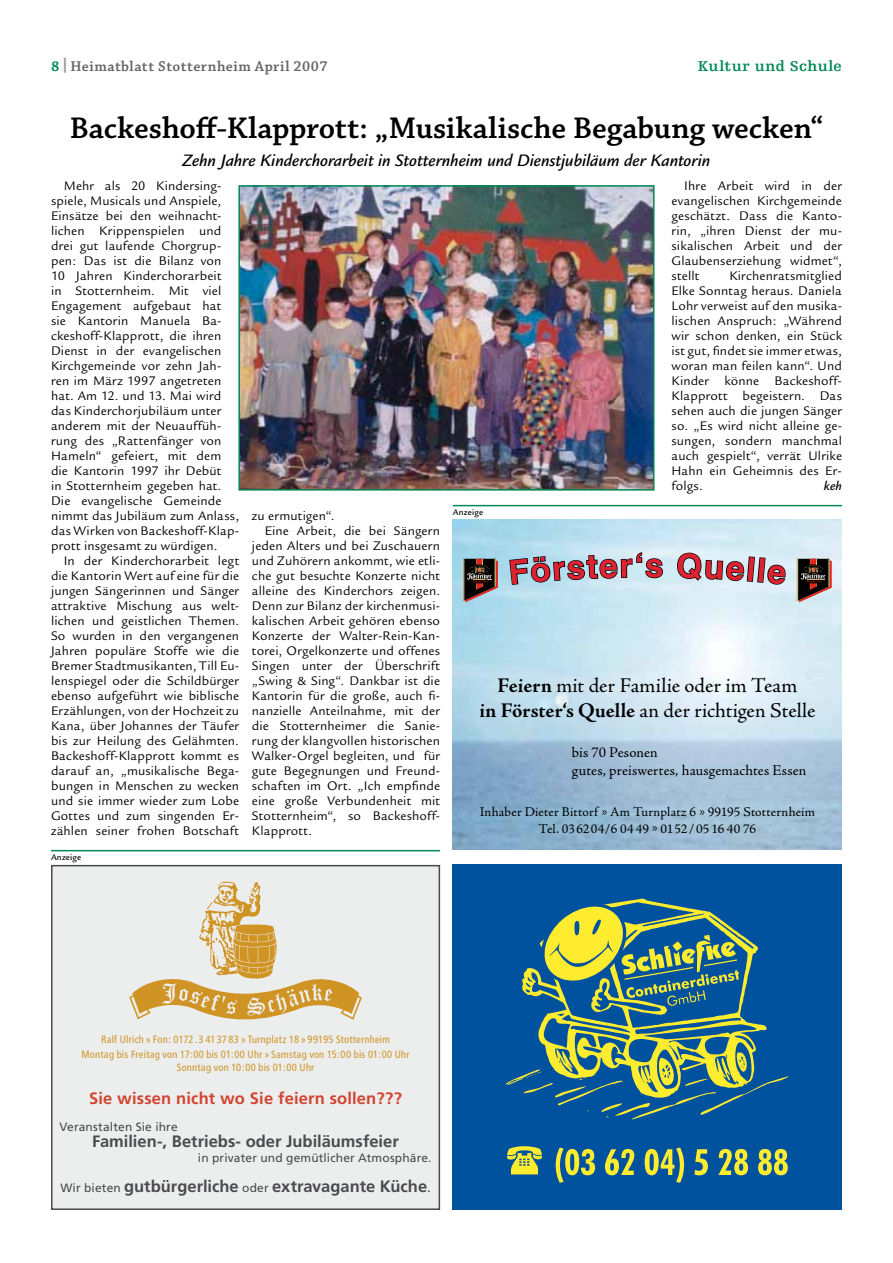
<style>
.page{position:relative;width:893px;height:1263px;background:#fff}
.page>*{position:absolute;margin:0;border:0;box-sizing:border-box;transform-origin:0 0}
.t1{font:600 31.5px "Chaparral Pro";color:#000}
.t2{font:21px/25.2px "Adobe Jenson Pro";color:#000;text-align:center}
.t3{font:italic 500 18px "Legacy Sans";letter-spacing:-.005em;color:#000}
.t4{font:700 16.5px "Frutiger";color:#4b4b4d}
.t5{font:700 16.5px "Frutiger";letter-spacing:.01em;color:#d34330}
.t6{font:15px/18px "Adobe Jenson Pro";letter-spacing:.01em;color:#000}
.t7{font:600 15px "Chaparral Pro";letter-spacing:.03em;color:#646567}
.t8{font:700 15px "Egyptienne F";letter-spacing:.03em;color:#008955}
.t9{font:13.5px/15px "Legacy Sans";letter-spacing:.015em;color:#000;text-align:justify}
.t10{font:13.5px/16.2px "Adobe Jenson Pro";letter-spacing:.01em;color:#000;text-align:center}
.t11{font:italic 500 13.5px "Legacy Sans";color:#000}
.t12{font:12px "Frutiger";letter-spacing:.01em;color:#4b4b4d}
.t13{font:condensed 10.5px/14px "Frutiger";letter-spacing:.02em;color:#d09425;text-align:center}
.t14{font:500 9px "Legacy Sans";letter-spacing:.03em;color:#000}
.s1{font-family:"Legacy Sans";font-weight:700;color:#008955}
.s2{font-family:"Legacy Sans";font-weight:700;color:#9c9e9f}
.s3{font-weight:700}
.s4{font-weight:400;font-size:12px}
.s5{font-weight:400;font-size:13.5px}
</style>
<div class="page">
<hr style="left:51px;top:850px;width:389px;height:1px;background:#008955">
<div style="left:453px;top:865px;width:389px;height:345px;background:#00519e"></div>
<svg style="left:505px;top:898px;width:284px;height:221px"></svg>
<svg style="left:526px;top:903px;width:213px;height:109px"></svg>
<svg style="left:556px;top:1147px;width:232px;height:36px"></svg>
<svg style="left:507px;top:1146px;width:35px;height:28px"></svg>
<div style="left:52px;top:866px;width:387px;height:343px;background:#eceded"></div>
<div style="left:51px;top:865px;width:389px;height:345px;border:2px solid #4b4b4d"></div>
<svg style="left:129px;top:881px;width:233px;height:139px"></svg>
<hr style="left:453px;top:505px;width:389px;height:1px;background:#008955">
<img style="left:453px;top:520px;width:389px;height:330px">
<svg style="left:508px;top:376px;width:278px;height:290px"></svg>
<svg style="left:510px;top:553px;width:276px;height:31px;background:#b9949f"></svg>
<svg style="left:463px;top:559px;width:35px;height:43px;background:#56433e"></svg>
<svg style="left:797px;top:559px;width:35px;height:43px;background:#5d463f"></svg>
<img style="left:241px;top:188px;width:410px;height:300px">
<div style="left:238px;top:185px;width:416px;height:306px;border:2px solid #008955"></div>
<p class="t7" style="left:51px;top:60px;width:278px"><span class="s1">8</span> <span class="s2">|</span>Heimatblatt Stotternheim April 2007</p>
<p class="t8" style="left:698px;top:60px;width:146px">Kultur und Schule</p>
<h1 class="t1" style="left:70px;top:116px;width:755px">Backeshoff-Klapprott: „Musikalische Begabung wecken“</h1>
<h3 class="t3" style="left:182px;top:153px;width:529px">Zehn Jahre Kinderchorarbeit in Stotternheim und Dienstjubiläum der Kantorin</h3>
<p class="t9" style="left:51px;top:179px;width:190px;text-align:left;text-indent:13px">Mehr als 20 Kindersing&shy;spiele, Musicals und Anspiele,<br>Einsätze bei den weihnacht&shy;lichen Krippenspielen und drei gut laufende Chorgrup&shy;pen: Das ist die Bilanz von<br>10 Jahren Kinderchorarbeit<br>in Stotternheim. Mit viel<br>Engagement aufgebaut hat sie Kantorin Manuela Ba&shy;ckeshoff-Klapprott, die ihren<br>Dienst in der evangelischen<br>Kirchgemeinde vor zehn Jah&shy;ren im März 1997 angetreten hat. Am 12. und 13. Mai wird das Kinderchorjubiläum unter anderem mit der Neuauffüh&shy;rung des „Rattenfänger von<br>Hameln“ gefeiert, mit dem die Kantorin 1997 ihr Debüt<br>in Stotternheim gegeben hat.<br>Die evangelische Gemeinde nimmt das Jubiläum zum Anlass, das Wirken von Backeshoff-Klap&shy;prott insgesamt zu würdigen.</p>
<p class="t9" style="left:51px;top:554px;width:190px;text-indent:13px">In der Kinderchorarbeit legt die Kantorin Wert auf eine für die jungen Sängerinnen und Sänger attraktive Mischung aus welt&shy;lichen und geistlichen Themen.<br>So wurden in den vergangenen Jahren populäre Stoffe wie die Bremer Stadtmusikanten, Till Eu&shy;lenspiegel oder die Schildbürger ebenso aufgeführt wie biblische Erzählungen, von der Hochzeit zu Kana, über Johannes der Täufer bis zur Heilung des Gelähmten.<br>Backeshoff-Klapprott kommt es darauf an, „musikalische Bega&shy;bungen in Menschen zu wecken und sie immer wieder zum Lobe Gottes und zum singenden Er&shy;zählen seiner frohen Botschaft</p>
<p class="t14" style="left:51px;top:853px;width:32px">Anzeige</p>
<p class="t9" style="left:252px;top:509px;width:84px">zu ermutigen“.</p>
<p class="t9" style="left:265px;top:524px;width:177px">Eine Arbeit, die bei Sängern</p>
<p class="t9" style="left:252px;top:539px;width:190px">jeden Alters und bei Zuschauern</p>
<p class="t9" style="left:252px;top:554px;width:190px">und Zuhörern ankommt, wie etli-</p>
<p class="t9" style="left:252px;top:569px;width:190px">che gut besuchte Konzerte nicht</p>
<p class="t9" style="left:252px;top:584px;width:190px">alleine des Kinderchors zeigen.</p>
<p class="t9" style="left:252px;top:599px;width:190px">Denn zur Bilanz der kirchenmusi-</p>
<p class="t9" style="left:252px;top:614px;width:190px">kalischen Arbeit gehören ebenso</p>
<p class="t9" style="left:252px;top:629px;width:190px">Konzerte der Walter-Rein-Kan-</p>
<p class="t9" style="left:252px;top:644px;width:190px">torei, Orgelkonzerte und offenes</p>
<p class="t9" style="left:252px;top:659px;width:190px">Singen unter der Überschrift</p>
<p class="t9" style="left:252px;top:674px;width:190px">„Swing &amp; Sing“. Dankbar ist die</p>
<p class="t9" style="left:252px;top:689px;width:190px">Kantorin für die große, auch fi-</p>
<p class="t9" style="left:252px;top:704px;width:190px">nanzielle Anteilnahme, mit der</p>
<p class="t9" style="left:252px;top:719px;width:190px">die Stotternheimer die Sanie-</p>
<p class="t9" style="left:252px;top:734px;width:190px">rung der klangvollen historischen</p>
<p class="t9" style="left:252px;top:749px;width:190px">Walker-Orgel begleiten, und für</p>
<p class="t9" style="left:252px;top:764px;width:190px">gute Begegnungen und Freund-</p>
<p class="t9" style="left:252px;top:779px;width:190px">schaften im Ort. „Ich empfinde</p>
<p class="t9" style="left:252px;top:794px;width:190px">eine große Verbundenheit mit</p>
<p class="t9" style="left:252px;top:809px;width:190px">Stotternheim“, so Backeshoff-</p>
<p class="t9" style="left:252px;top:824px;width:62px">Klapprott.</p>
<p class="t14" style="left:453px;top:508px;width:32px">Anzeige</p>
<p class="t9" style="left:671px;top:179px;width:172px;text-indent:13px">Ihre Arbeit wird in der evangelischen Kirchgemeinde geschätzt. Dass die Kanto&shy;rin, „ihren Dienst der mu&shy;sikalischen Arbeit und der Glaubenserziehung widmet“, stellt</p>
<p class="t9" style="left:671px;top:269px;width:172px;text-indent:58px">Kirchenratsmitglied Elke Sonntag heraus. Daniela Lohr verweist auf den musika&shy;lischen Anspruch: „Während wir schon denken, ein Stück ist gut, findet sie immer etwas, woran man feilen kann“. Und Kinder könne Backeshoff-Klapprott begeistern. Das sehen auch die jungen Sänger so. „Es wird nicht alleine ge&shy;sungen, sondern manchmal auch gespielt“, verrät Ulrike Hahn ein Geheimnis des Er&shy;folgs.</p>
<p class="t11" style="left:824px;top:480px;width:20px">keh</p>
<h2 class="t2" style="left:479px;top:674px;width:337px"><span class="s3">Feiern</span> mit der Familie oder im Team<br><span class="s3">in Förster‘s Quelle</span> an der richtigen Stelle</h2>
<p class="t6" style="left:572px;top:744px;width:236px">bis 70 Pesonen<br>gutes, preiswertes, hausgemachtes Essen</p>
<p class="t10" style="left:480px;top:805px;width:337px">Inhaber Dieter Bittorf » Am Turnplatz 6 » 99195 Stotternheim<br>Tel. 036204/6 04 49 » 0152/05 16 40 76</p>
<p class="t13" style="left:81px;top:1033px;width:330px">Ralf Ulrich » Fon: 0172.3 4137 83 » Turnplatz 18 » 99195 Stotternheim<br>Montag bis Freitag von 17:00 bis 01:00 Uhr » Samstag von 15:00 bis 01:00 Uhr<br>Sonntag von 10:00 bis 01:00 Uhr</p>
<p class="t5" style="left:89px;top:1092px;width:314px">Sie wissen nicht wo Sie feiern sollen???</p>
<p class="t12" style="left:60px;top:1122px;width:120px">Veranstalten Sie ihre</p>
<p class="t4" style="left:92px;top:1135px;width:308px">Familien-, Betriebs- oder Jubiläumsfeier</p>
<p class="t12" style="left:198px;top:1153px;width:235px">in privater und gemütlicher Atmosphäre.</p>
<p class="t4" style="left:60px;top:1179px;width:372px"><span class="s4">Wir bieten</span> gutbürgerliche <span class="s4">oder</span> extravagante Küche<span class="s5">.</span></p>
</div>
